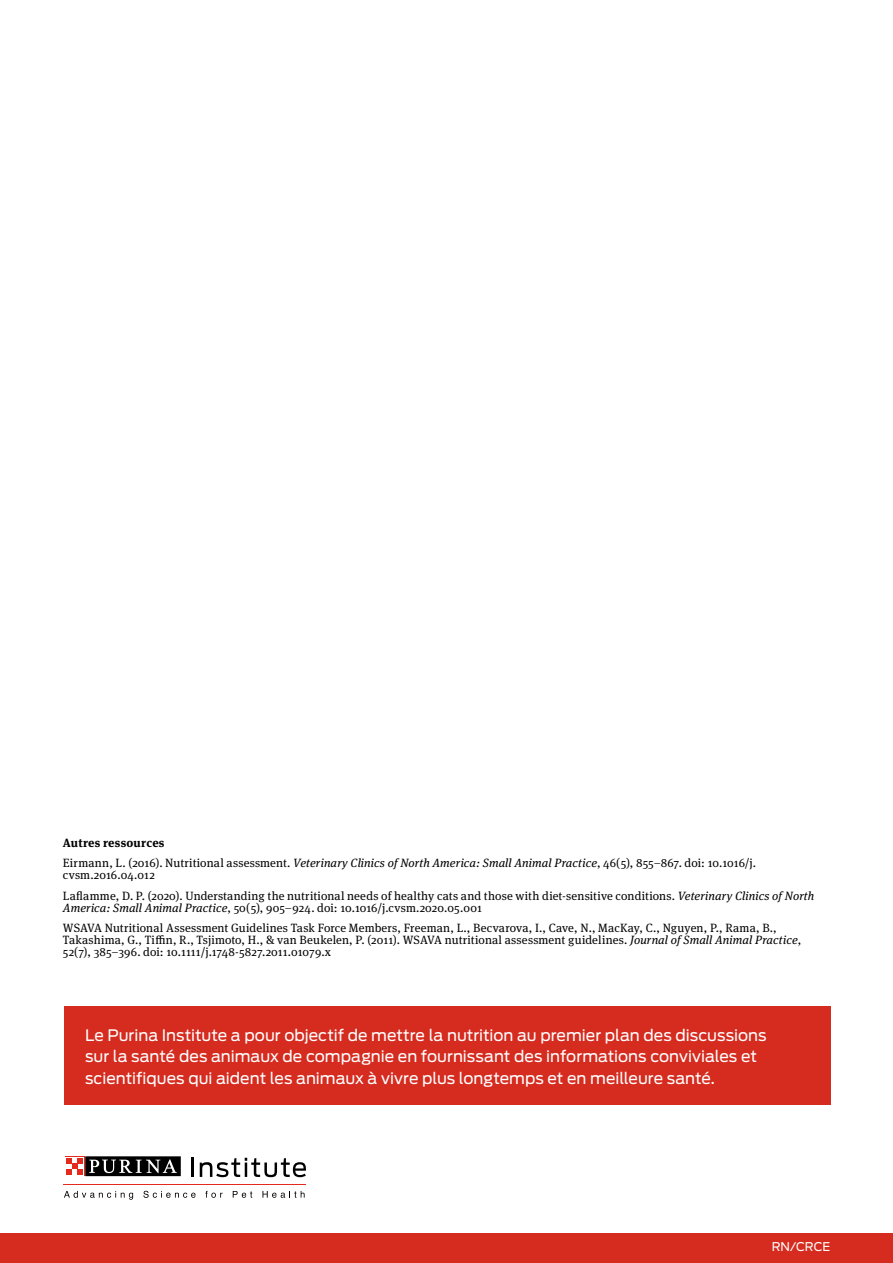
<style>
.page{position:relative;width:893px;height:1263px;background:#fff}
.page>*{position:absolute;margin:0;border:0;box-sizing:border-box;transform-origin:0 0}
.t1{font:15.75px/21.8px "Antenna";color:#fff}
.t2{font:12px/20.5px "Meta Serif Pro";letter-spacing:.01em;color:#000}
.t3{font:12px "Antenna";letter-spacing:-.005em;color:#fff}
.s1{font-weight:700}
.s2{font-style:italic}
</style>
<div class="page">
<div style="left:0;top:1233px;width:893px;height:30px;background:#d62b1f"></div>
<hr style="left:64px;top:1184px;width:242px;height:1px;background:#e52a1b">
<svg style="left:192px;top:1158px;width:2px;height:19px"></svg>
<svg style="left:200px;top:1158px;width:106px;height:19px"></svg>
<svg style="left:64px;top:1191px;width:69px;height:9px"></svg>
<svg style="left:143px;top:1191px;width:53px;height:7px"></svg>
<svg style="left:205px;top:1191px;width:18px;height:7px"></svg>
<svg style="left:233px;top:1191px;width:19px;height:7px"></svg>
<svg style="left:262px;top:1191px;width:43px;height:7px"></svg>
<svg style="left:85px;top:1176px;width:96px;height:1px"></svg>
<svg style="left:65px;top:1156px;width:20px;height:20px"></svg>
<div style="left:85px;top:1156px;width:96px;height:20px;background:#000"></div>
<svg style="left:89px;top:1159px;width:88px;height:14px"></svg>
<div style="left:65px;top:1157px;width:19px;height:18px;background:#fff"></div>
<svg style="left:66px;top:1158px;width:17px;height:17px"></svg>
<div style="left:64px;top:1007px;width:766px;height:98px;background:#d62b1f"></div>
<p class="t2" style="left:63px;top:832px;width:695px"><span class="s1">Autres ressources<br></span>Eirmann, L. (2016). Nutritional assessment. <span class="s2">Veterinary Clinics of North America: Small Animal Practice</span>, 46(5), 855–867. doi: 10.1016/j.</p>
<p class="t2" style="left:63px;top:864px;width:753px">cvsm.2016.04.012<br>Laflamme, D. P. (2020). Understanding the nutritional needs of healthy cats and those with diet-sensitive conditions. <span class="s2">Veterinary Clinics of North</span></p>
<p class="t2" style="left:63px;top:897px;width:715px"><span class="s2">America: Small Animal Practice</span>, 50(5), 905–924. doi: 10.1016/j.cvsm.2020.05.001<br>WSAVA Nutritional Assessment Guidelines Task Force Members, Freeman, L., Becvarova, I., Cave, N., MacKay, C., Nguyen, P., Rama, B.,</p>
<p class="t2" style="left:63px;top:934px;width:740px;line-height:12px">Takashima, G., Tiffin, R., Tsjimoto, H., &amp; van Beukelen, P. (2011). WSAVA nutritional assessment guidelines. <span class="s2">Journal of Small Animal Practice</span>,<br>52(7), 385–396. doi: 10.1111/j.1748-5827.2011.01079.x</p>
<p class="t1" style="left:85px;top:1023px;width:683px">Le Purina Institute a pour objectif de mettre la nutrition au premier plan des discussions sur la santé des animaux de compagnie en fournissant des informations conviviales et scientifiques qui aident les animaux à vivre plus longtemps et en meilleure santé.</p>
<p class="t3" style="left:772px;top:1239px;width:60px">RN/CRCE</p>
</div>
